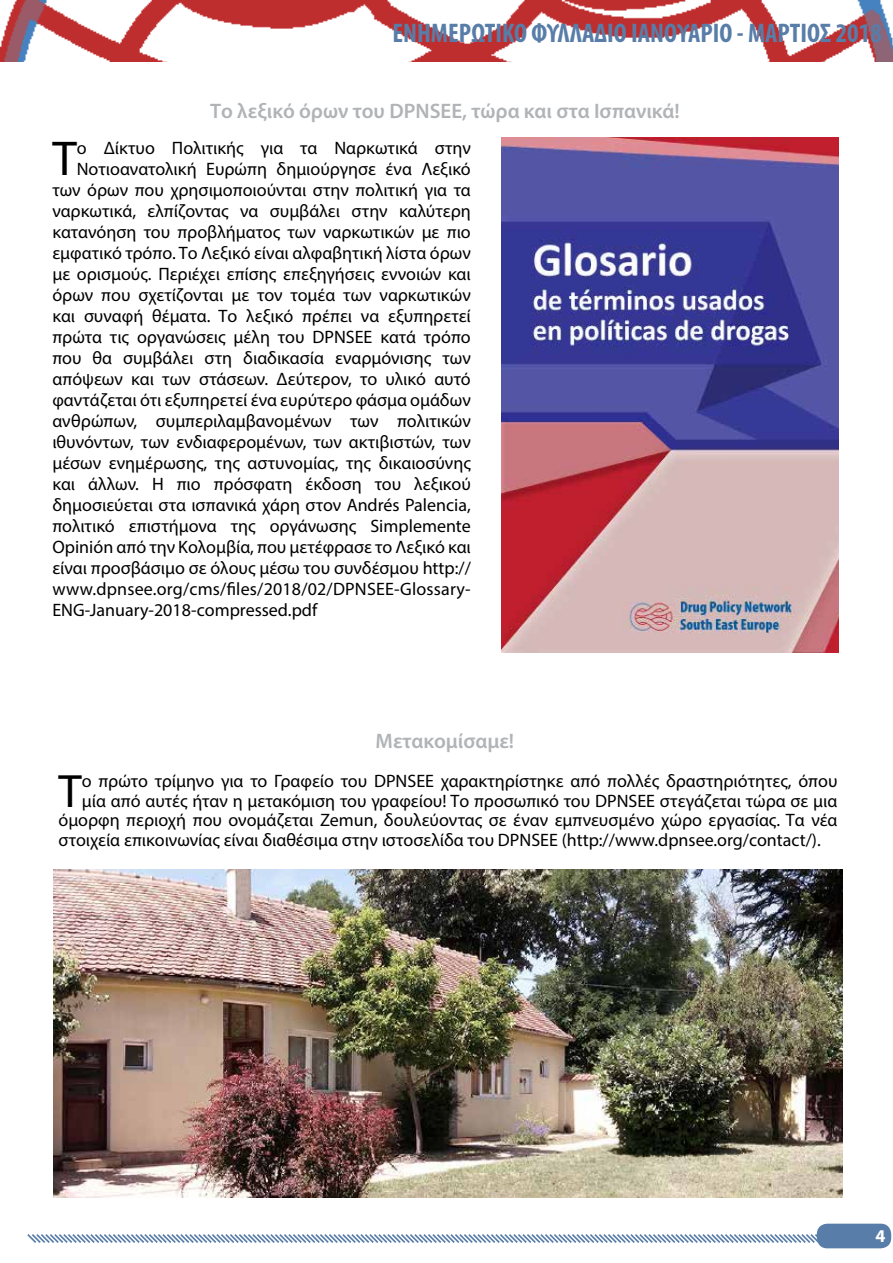
<style>
.page{position:relative;width:893px;height:1263px;background:#fff}
.page>*{position:absolute;margin:0;border:0;box-sizing:border-box;transform-origin:0 0}
.t1{font:49.2px "Myriad Pro";color:#000}
.t2{font:46.95px "Myriad Pro";color:#000}
.t3{font:700 condensed 27px "Myriad Pro";color:#587da8}
.t4{font:600 21px "Myriad Pro";color:#b1b4b6}
.t5{font:18px/21px "Myriad Pro";color:#000}
.t6{font:700 18px "Myriad Pro";color:#fff}
</style>
<div class="page">
<img style="left:0;top:0;width:893px;height:62px">
<svg style="left:27px;top:1232px;width:793px;height:13px"></svg>
<div style="left:817px;top:1224px;width:74px;height:24px;background:#587da8;border-radius:11px"></div>
<img style="left:502px;top:138px;width:337px;height:515px">
<img style="left:53px;top:870px;width:789px;height:328px">
<h3 class="t3" style="left:392px;top:16px;width:491px">ΕΝΗΜΕΡΩΤΙΚΟ ΦΥΛΛΑΔΙΟ ΙΑΝΟΥΑΡΙΟ - ΜΑΡΤΙΟΣ 2018</h3>
<p class="t4" style="left:210px;top:97px;width:471px">Το λεξικό όρων του DPNSEE, τώρα και στα Ισπανικά!</p>
<p class="t5" style="left:435px;top:137px;width:38px">στην</p>
<p class="t5" style="left:172px;top:137px;width:73px">Πολιτικής</p>
<p class="t5" style="left:104px;top:137px;width:53px">Δίκτυο</p>
<p class="t5" style="left:334px;top:137px;width:85px">Ναρκωτικά</p>
<h1 class="t1" style="left:52px;top:128px;width:26px">Τ</h1>
<p class="t5" style="left:77px;top:137px;width:11px">ο</p>
<p class="t5" style="left:261px;top:137px;width:24px">για</p>
<p class="t5" style="left:300px;top:137px;width:19px">τα</p>
<p class="t5" style="left:77px;top:158px;width:121px">Νοτιοανατολική</p>
<p class="t5" style="left:52px;top:179px;width:420px">των όρων που χρησιμοποιούνται στην πολιτική για τα</p>
<p class="t5" style="left:399px;top:200px;width:73px">καλύτερη</p>
<p class="t5" style="left:276px;top:158px;width:101px">δημιούργησε</p>
<p class="t5" style="left:421px;top:158px;width:51px">Λεξικό</p>
<p class="t5" style="left:206px;top:158px;width:62px">Ευρώπη</p>
<p class="t5" style="left:386px;top:158px;width:28px">ένα</p>
<p class="t5" style="left:147px;top:200px;width:83px">ελπίζοντας</p>
<p class="t5" style="left:270px;top:200px;width:72px">συμβάλει</p>
<p class="t5" style="left:52px;top:200px;width:85px">ναρκωτικά,</p>
<p class="t5" style="left:52px;top:221px;width:420px">κατανόηση του προβλήματος των ναρκωτικών με πιο</p>
<p class="t5" style="left:52px;top:242px;width:420px">εμφατικό τρόπο.Το Λεξικό είναι αλφαβητική λίστα όρων</p>
<p class="t5" style="left:52px;top:263px;width:420px">με ορισμούς. Περιέχει επίσης επεξηγήσεις εννοιών και</p>
<p class="t5" style="left:52px;top:284px;width:420px">όρων που σχετίζονται με τον τομέα των ναρκωτικών</p>
<p class="t5" style="left:388px;top:305px;width:84px">εξυπηρετεί</p>
<p class="t5" style="left:240px;top:200px;width:20px">να</p>
<p class="t5" style="left:352px;top:200px;width:38px">στην</p>
<p class="t5" style="left:152px;top:305px;width:87px">θέματα. Το</p>
<p class="t5" style="left:246px;top:305px;width:49px">λεξικό</p>
<p class="t5" style="left:84px;top:305px;width:61px">συναφή</p>
<p class="t5" style="left:302px;top:305px;width:51px">πρέπει</p>
<p class="t5" style="left:52px;top:305px;width:24px">και</p>
<p class="t5" style="left:52px;top:326px;width:420px">πρώτα τις οργανώσεις μέλη του DPNSEE κατά τρόπο</p>
<p class="t5" style="left:442px;top:347px;width:30px">των</p>
<p class="t5" style="left:361px;top:305px;width:20px">να</p>
<p class="t5" style="left:93px;top:347px;width:21px">θα</p>
<p class="t5" style="left:123px;top:347px;width:72px">συμβάλει</p>
<p class="t5" style="left:243px;top:347px;width:82px">διαδικασία</p>
<p class="t5" style="left:335px;top:347px;width:98px">εναρμόνισης</p>
<p class="t5" style="left:52px;top:347px;width:31px">που</p>
<p class="t5" style="left:204px;top:347px;width:29px">στη</p>
<p class="t5" style="left:386px;top:368px;width:42px">υλικό</p>
<p class="t5" style="left:277px;top:368px;width:77px">Δεύτερον,</p>
<p class="t5" style="left:52px;top:368px;width:72px">απόψεων</p>
<p class="t5" style="left:52px;top:389px;width:420px">φαντάζεται ότι εξυπηρετεί ένα ευρύτερο φάσμα ομάδων</p>
<p class="t5" style="left:397px;top:410px;width:75px">πολιτικών</p>
<p class="t5" style="left:199px;top:368px;width:71px">στάσεων.</p>
<p class="t5" style="left:434px;top:368px;width:38px">αυτό</p>
<p class="t5" style="left:131px;top:368px;width:24px">και</p>
<p class="t5" style="left:360px;top:368px;width:19px">το</p>
<p class="t5" style="left:162px;top:368px;width:30px">των</p>
<p class="t5" style="left:52px;top:410px;width:86px">ανθρώπων,</p>
<p class="t5" style="left:52px;top:431px;width:420px">ιθυνόντων, των ενδιαφερομένων, των ακτιβιστών, των</p>
<p class="t5" style="left:52px;top:452px;width:420px">μέσων ενημέρωσης, της αστυνομίας, της δικαιοσύνης</p>
<p class="t5" style="left:414px;top:473px;width:58px">λεξικού</p>
<p class="t5" style="left:156px;top:410px;width:177px">συμπεριλαμβανομένων</p>
<p class="t5" style="left:350px;top:410px;width:30px">των</p>
<p class="t5" style="left:88px;top:473px;width:52px">άλλων.</p>
<p class="t5" style="left:305px;top:473px;width:58px">έκδοση</p>
<p class="t5" style="left:214px;top:473px;width:80px">πρόσφατη</p>
<p class="t5" style="left:152px;top:473px;width:13px">Η</p>
<p class="t5" style="left:52px;top:473px;width:24px">και</p>
<p class="t5" style="left:52px;top:494px;width:420px">δημοσιεύεται στα ισπανικά χάρη στον Andrés Palencia,</p>
<p class="t5" style="left:370px;top:515px;width:102px">Simplemente</p>
<p class="t5" style="left:177px;top:473px;width:25px">πιο</p>
<p class="t5" style="left:375px;top:473px;width:28px">του</p>
<p class="t5" style="left:52px;top:515px;width:420px">πολιτικό<br>Opinión από την Κολομβία, που μετέφρασε το Λεξικό και είναι προσβάσιμο σε όλους μέσω του συνδέσμου http://</p>
<p class="t5" style="left:52px;top:599px;width:266px">ENG-January-2018-compressed.pdf</p>
<p class="t5" style="left:129px;top:515px;width:90px">επιστήμονα</p>
<p class="t5" style="left:270px;top:515px;width:88px">οργάνωσης</p>
<p class="t5" style="left:231px;top:515px;width:26px">της</p>
<p class="t5" style="left:52px;top:578px;width:420px">www.dpnsee.org/cms/files/2018/02/DPNSEE-Glossary-</p>
<p class="t4" style="left:376px;top:727px;width:140px">Μετακομίσαμε!</p>
<p class="t5" style="left:82px;top:771px;width:757px">ο πρώτο τρίμηνο για το Γραφείο του DPNSEE χαρακτηρίστηκε από πολλές δραστηριότητες, όπου</p>
<h2 class="t2" style="left:59px;top:762px;width:25px">Τ</h2>
<p class="t5" style="left:58px;top:791px;width:780px;line-height:19.5px;text-align:justify;text-indent:23px">μία από αυτές ήταν η μετακόμιση του γραφείου! Το προσωπικό του DPNSEE στεγάζεται τώρα σε μια όμορφη περιοχή που ονομάζεται Zemun, δουλεύοντας σε έναν εμπνευσμένο χώρο εργασίας. Τα νέα στοιχεία επικοινωνίας είναι διαθέσιμα στην ιστοσελίδα του DPNSEE (http://www.dpnsee.org/contact .(/</p>
<p class="t6" style="left:869px;top:1224px;width:18px">74</p>
</div>
